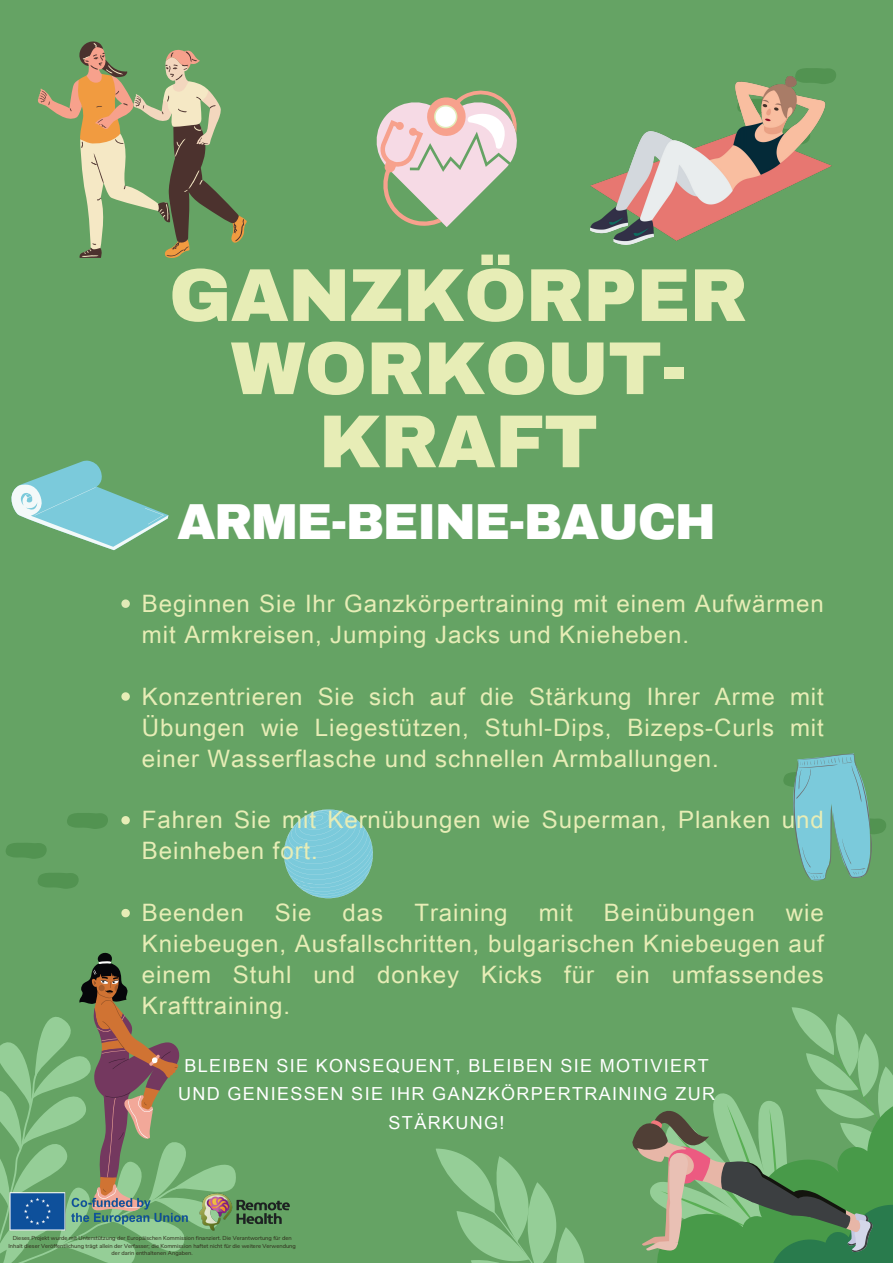
<style>
.page{position:relative;width:893px;height:1263px;background:#65a364}
.page>*{position:absolute;margin:0;border:0;box-sizing:border-box;transform-origin:0 0}
.t1{font:900 75px/73.1px "Archivo";letter-spacing:-.015em;color:#e7edb6;text-align:center}
.t2{font:900 49.5px "Archivo";letter-spacing:-.03em;color:#fff}
.t3{font:24px/30.9px "Arial Unicode MS";letter-spacing:.04em;color:#e7edb6}
.t4{font:18px/28.7px "Arial Unicode MS";letter-spacing:.075em;color:#fff;text-align:center}
.t5{font:5.78px/7.6px "Nunito";color:#2d2718;text-align:center}
</style>
<div class="page">
<svg style="left:38px;top:41px;width:209px;height:217px"></svg>
<svg style="left:376px;top:90px;width:141px;height:137px"></svg>
<svg style="left:11px;top:460px;width:157px;height:90px"></svg>
<svg style="left:284px;top:809px;width:89px;height:89px"></svg>
<svg style="left:6px;top:843px;width:41px;height:16px"></svg>
<svg style="left:795px;top:68px;width:41px;height:14px"></svg>
<svg style="left:38px;top:873px;width:41px;height:16px"></svg>
<svg style="left:67px;top:813px;width:41px;height:16px"></svg>
<svg style="left:0;top:952px;width:236px;height:311px"></svg>
<svg style="left:436px;top:1017px;width:457px;height:246px"></svg>
<img style="left:591px;top:76px;width:240px;height:168px">
<img style="left:4px;top:1191px;width:286px;height:41px">
<svg style="left:783px;top:753px;width:103px;height:128px"></svg>
<svg style="left:121px;top:599px;width:9px;height:9px"></svg>
<svg style="left:121px;top:692px;width:9px;height:9px"></svg>
<svg style="left:121px;top:816px;width:9px;height:8px"></svg>
<svg style="left:121px;top:909px;width:9px;height:8px"></svg>
<h1 class="t1" style="left:169px;top:258px;width:580px">GANZKÖRPER<br>WORKOUT-<br>KRAFT</h1>
<h2 class="t2" style="left:177px;top:492px;width:540px">ARME-BEINE-BAUCH</h2>
<p class="t3" style="left:142px;top:587px;width:683px">Beginnen Sie Ihr Ganzkörpertraining mit einem Aufwärmen mit Armkreisen, Jumping Jacks und Knieheben.</p>
<p class="t3" style="left:142px;top:680px;width:683px;text-align:justify">Konzentrieren Sie sich auf die Stärkung Ihrer Arme mit Übungen wie Liegestützen, Stuhl-Dips, Bizeps-Curls mit einer Wasserflasche und schnellen Armballungen.</p>
<p class="t3" style="left:142px;top:804px;width:683px">Fahren Sie mit Kernübungen wie Superman, Planken und<br>Beinheben fort.</p>
<p class="t3" style="left:142px;top:897px;width:103px">Beenden</p>
<p class="t3" style="left:275px;top:897px;width:38px">Sie</p>
<p class="t3" style="left:343px;top:897px;width:42px">das</p>
<p class="t3" style="left:414px;top:897px;width:95px">Training</p>
<p class="t3" style="left:539px;top:897px;width:35px">mit</p>
<p class="t3" style="left:604px;top:897px;width:152px">Beinübungen</p>
<p class="t3" style="left:142px;top:897px;width:683px;text-align:justify;text-indent:644px">wie Kniebeugen, Ausfallschritten, bulgarischen Kniebeugen auf einem Stuhl und donkey Kicks für ein umfassendes Krafttraining.</p>
<p class="t4" style="left:178px;top:1051px;width:538px">BLEIBEN SIE KONSEQUENT, BLEIBEN SIE MOTIVIERT<br>UND GENIESSEN SIE IHR GANZKÖRPERTRAINING ZUR<br>STÄRKUNG!</p>
<p class="t5" style="left:8px;top:1234px;width:289px">Dieses Projekt wurde mit Unterstützung der Europäischen Kommission finanziert. Die Verantwortung für den<br>Inhalt dieser Veröffentlichung trägt allein der Verfasser; die Kommission haftet nicht für die weitere Verwendung der darin enthaltenen Angaben.</p>
</div>
